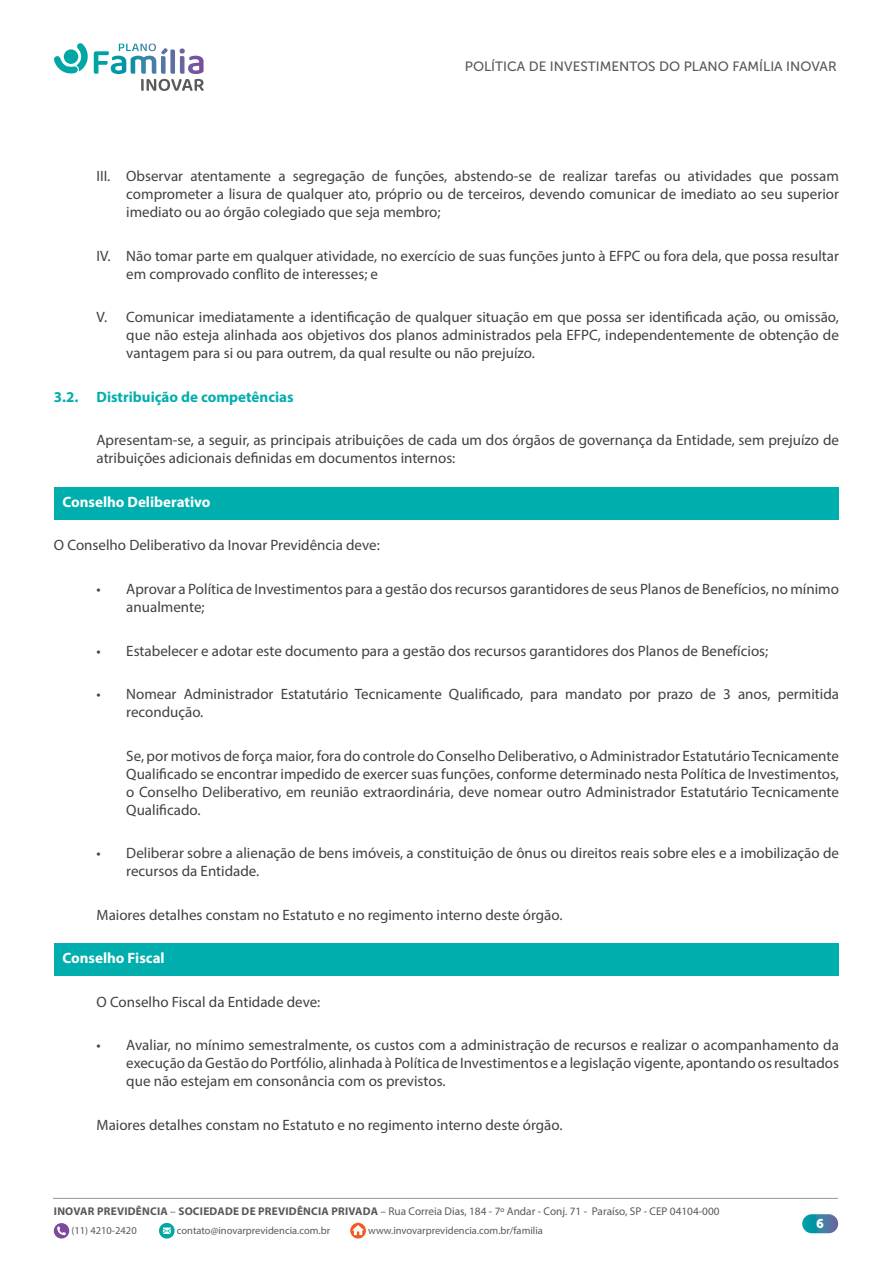
<style>
.page{position:relative;width:893px;height:1263px;background:#fff}
.page>*{position:absolute;margin:0;border:0;box-sizing:border-box;transform-origin:0 0}
.t1{font:15px/18px "Myriad Pro";color:#414042}
.t2{font:700 15px "Myriad Pro";color:#fff}
.t3{font:700 15px "Myriad Pro";color:#00afad}
.t4{font:13.5px "Museo Sans 500";color:#58595b}
.t5{font:12.6px "Museo Sans 900";color:#fff}
.t6{font:11.25px "Myriad Pro";color:#58595b}
.t7{font:10.5px "Myriad Pro";color:#58595b}
.s1{font-weight:700}
</style>
<div class="page">
<svg style="left:802px;top:1214px;width:36px;height:19px"></svg>
<svg style="left:53px;top:1198px;width:785px;height:1px"></svg>
<svg style="left:54px;top:43px;width:150px;height:48px"></svg>
<svg style="left:54px;top:1223px;width:15px;height:15px"></svg>
<svg style="left:159px;top:1223px;width:16px;height:15px"></svg>
<svg style="left:350px;top:1223px;width:16px;height:15px"></svg>
<div style="left:54px;top:487px;width:785px;height:32px;background:#00afad"></div>
<div style="left:54px;top:943px;width:785px;height:32px;background:#00afad"></div>
<p class="t4" style="left:465px;top:59px;width:373px">POLÍTICA DE INVESTIMENTOS DO PLANO FAMÍLIA INOVAR</p>
<p class="t1" style="left:126px;top:167px;width:714px;text-align:justify;text-indent:-30px">III. Observar atentamente a segregação de funções, abstendo-se de realizar tarefas ou atividades que possam comprometer a lisura de qualquer ato, próprio ou de terceiros, devendo comunicar de imediato ao seu superior imediato ou ao órgão colegiado que seja membro;</p>
<p class="t1" style="left:126px;top:247px;width:714px;text-indent:-30px">IV. Não tomar parte em qualquer atividade, no exercício de suas funções junto à EFPC ou fora dela, que possa resultar em comprovado conflito de interesses; e</p>
<p class="t1" style="left:126px;top:308px;width:714px;text-align:justify;text-indent:-30px">V. Comunicar imediatamente a identificação de qualquer situação em que possa ser identificada ação, ou omissão, que não esteja alinhada aos objetivos dos planos administrados pela EFPC, independentemente de obtenção de vantagem para si ou para outrem, da qual resulte ou não prejuízo.</p>
<p class="t3" style="left:54px;top:387px;width:241px">3.2. Distribuição de competências</p>
<p class="t1" style="left:97px;top:431px;width:744px">Apresentam-se, a seguir, as principais atribuições de cada um dos órgãos de governança da Entidade, sem prejuízo de atribuições adicionais definidas em documentos internos:</p>
<p class="t2" style="left:62px;top:492px;width:149px">Conselho Deliberativo</p>
<p class="t1" style="left:54px;top:536px;width:327px">O Conselho Deliberativo da Inovar Previdência deve:</p>
<p class="t1" style="left:126px;top:580px;width:714px;text-indent:-30px">• Aprovar a Política de Investimentos para a gestão dos recursos garantidores de seus Planos de Benefícios, no mínimo anualmente;</p>
<p class="t1" style="left:97px;top:641px;width:673px">• Estabelecer e adotar este documento para a gestão dos recursos garantidores dos Planos de Benefícios;</p>
<p class="t1" style="left:126px;top:685px;width:714px;text-indent:-30px">• Nomear Administrador Estatutário Tecnicamente Qualificado, para mandato por prazo de 3 anos, permitida recondução.</p>
<p class="t1" style="left:126px;top:746px;width:714px;text-align:justify">Se, por motivos de força maior, fora do controle do Conselho Deliberativo, o Administrador Estatutário Tecnicamente Qualificado se encontrar impedido de exercer suas funções, conforme determinado nesta Política de Investimentos, o Conselho Deliberativo, em reunião extraordinária, deve nomear outro Administrador Estatutário Tecnicamente Qualificado.</p>
<p class="t1" style="left:126px;top:844px;width:714px;text-indent:-30px">• Deliberar sobre a alienação de bens imóveis, a constituição de ônus ou direitos reais sobre eles e a imobilização de recursos da Entidade.</p>
<p class="t1" style="left:97px;top:905px;width:467px">Maiores detalhes constam no Estatuto e no regimento interno deste órgão.</p>
<p class="t2" style="left:62px;top:948px;width:104px">Conselho Fiscal</p>
<p class="t1" style="left:97px;top:992px;width:225px">O Conselho Fiscal da Entidade deve:</p>
<p class="t1" style="left:126px;top:1036px;width:714px;text-align:justify;text-indent:-30px">• Avaliar, no mínimo semestralmente, os custos com a administração de recursos e realizar o acompanhamento da execução da Gestão do Portfólio, alinhada à Política de Investimentos e a legislação vigente, apontando os resultados que não estejam em consonância com os previstos.</p>
<p class="t1" style="left:97px;top:1115px;width:467px">Maiores detalhes constam no Estatuto e no regimento interno deste órgão.</p>
<p class="t6" style="left:54px;top:1204px;width:667px"><span class="s1">INOVAR PREVIDÊNCIA</span> – <span class="s1">SOCIEDADE DE PREVIDÊNCIA PRIVADA</span> – Rua Correia Dias, 184 - 7º Andar - Conj. 71 - Paraíso, SP - CEP 04104-000</p>
<p class="t7" style="left:71px;top:1224px;width:67px">(11) 4210-2420</p>
<p class="t7" style="left:177px;top:1224px;width:155px">contato@inovarprevidencia.com.br</p>
<p class="t7" style="left:368px;top:1224px;width:176px">www.invovarprevidencia.com.br/familia</p>
<p class="t5" style="left:816px;top:1216px;width:9px">6</p>
</div>
